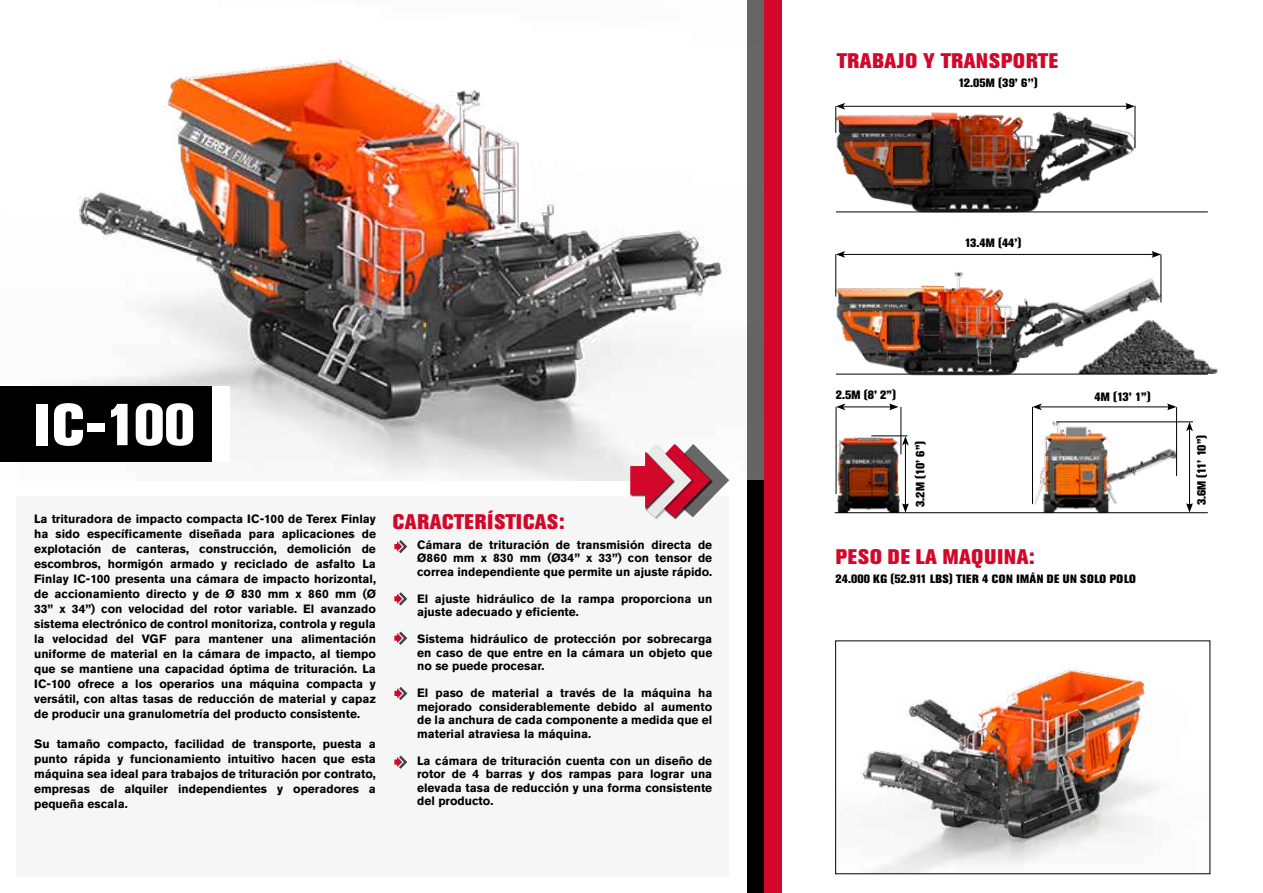
<style>
.page{position:relative;width:1263px;height:893px;background:#fff}
.page>*{position:absolute;margin:0;border:0;box-sizing:border-box;transform-origin:0 0}
.t1{font:800 58.5px "Akzidenz Grotesk Pro";color:#fff}
.t2{font:800 21px "Akzidenz Grotesk Pro";letter-spacing:.03em;color:#d3072a}
.t3{font:800 21px "Akzidenz Grotesk Pro";letter-spacing:.05em;color:#d3072a}
.t4{font:700 12px/15px "Akzidenz Grotesk Pro";color:#000;text-align:justify}
.t5{font:800 12px "Akzidenz Grotesk Pro";letter-spacing:.01em;color:#000}
.t6{font:800 12px "Akzidenz Grotesk Pro";letter-spacing:.03em;color:#000}
</style>
<div class="page">
<div style="left:17px;top:496px;width:712px;height:381px;background:#f6f6f6"></div>
<img style="left:70px;top:0;width:695px;height:480px">
<img style="left:861px;top:669px;width:296px;height:203px">
<img style="left:1033px;top:417px;width:151px;height:95px">
<img style="left:834px;top:429px;width:74px;height:84px">
<img style="left:836px;top:262px;width:325px;height:114px">
<img style="left:1076px;top:318px;width:142px;height:56px">
<img style="left:836px;top:110px;width:309px;height:102px">
<div style="left:747px;top:0;width:17px;height:893px;background:#656565"></div>
<div style="left:747px;top:480px;width:17px;height:413px;background:#000"></div>
<div style="left:765px;top:0;width:17px;height:893px;background:#d3072a"></div>
<hr style="left:836px;top:212px;width:372px;height:1px;background:#000">
<hr style="left:836px;top:374px;width:372px;height:1px;background:#000">
<hr style="left:835px;top:512px;width:373px;height:1px;background:#000">
<hr style="left:1135px;top:106px;width:1px;height:42px;background:#000">
<hr style="left:843px;top:106px;width:285px;height:1px;background:#000">
<svg style="left:1125px;top:103px;width:10px;height:7px"></svg>
<svg style="left:835px;top:103px;width:10px;height:30px"></svg>
<hr style="left:1161px;top:254px;width:1px;height:49px;background:#000">
<hr style="left:843px;top:254px;width:311px;height:1px;background:#000">
<svg style="left:836px;top:251px;width:9px;height:7px"></svg>
<svg style="left:1152px;top:251px;width:9px;height:7px"></svg>
<hr style="left:835px;top:254px;width:1px;height:43px;background:#000">
<hr style="left:871px;top:436px;width:36px;height:1px;background:#000">
<hr style="left:836px;top:407px;width:1px;height:87px;background:#000">
<hr style="left:901px;top:407px;width:1px;height:47px;background:#000">
<hr style="left:1176px;top:407px;width:1px;height:69px;background:#000">
<hr style="left:1032px;top:407px;width:1px;height:97px;background:#000">
<hr style="left:843px;top:407px;width:48px;height:1px;background:#000">
<svg style="left:836px;top:403px;width:9px;height:7px"></svg>
<svg style="left:889px;top:403px;width:9px;height:7px"></svg>
<hr style="left:905px;top:443px;width:1px;height:63px;background:#000">
<svg style="left:902px;top:436px;width:7px;height:10px"></svg>
<svg style="left:902px;top:503px;width:7px;height:10px"></svg>
<hr style="left:1039px;top:407px;width:130px;height:1px;background:#000">
<svg style="left:1032px;top:403px;width:10px;height:7px"></svg>
<svg style="left:1167px;top:403px;width:9px;height:7px"></svg>
<hr style="left:1056px;top:422px;width:137px;height:1px;background:#000">
<hr style="left:1189px;top:429px;width:1px;height:77px;background:#000">
<svg style="left:1186px;top:422px;width:7px;height:9px"></svg>
<svg style="left:1186px;top:503px;width:7px;height:10px"></svg>
<div style="left:0;top:386px;width:227px;height:76px;background:#000"></div>
<div style="left:212px;top:386px;width:17px;height:76px;background:#fff"></div>
<svg style="left:394px;top:540px;width:13px;height:13px"></svg>
<svg style="left:394px;top:592px;width:13px;height:13px"></svg>
<svg style="left:394px;top:632px;width:13px;height:13px"></svg>
<svg style="left:394px;top:755px;width:13px;height:14px"></svg>
<svg style="left:394px;top:687px;width:13px;height:13px"></svg>
<div style="left:645px;top:444px;width:48px;height:75px;background:#000;opacity:.75"></div>
<svg style="left:630px;top:444px;width:99px;height:73px"></svg>
<h1 class="t1" style="left:34px;top:387px;width:162px">IC-100</h1>
<p class="t4" style="left:34px;top:511px;width:343px">La trituradora de impacto compacta IC-100 de Terex Finlay ha sido específicamente diseñada para aplicaciones de explotación de canteras, construcción, demolición de escombros, hormigón armado y reciclado de asfalto La Finlay IC-100 presenta una cámara de impacto horizontal, de accionamiento directo y de Ø 830 mm x 860 mm (Ø 33” x 34”) con velocidad del rotor variable. El avanzado sistema electrónico de control monitoriza, controla y regula la velocidad del VGF para mantener una alimentación uniforme de material en la cámara de impacto, al tiempo que se mantiene una capacidad óptima de trituración. La IC-100 ofrece a los operarios una máquina compacta y versátil, con altas tasas de reducción de material y capaz de producir una granulometría del producto consistente.</p>
<p class="t4" style="left:34px;top:736px;width:343px">Su tamaño compacto, facilidad de transporte, puesta a punto rápida y funcionamiento intuitivo hacen que esta máquina sea ideal para trabajos de trituración por contrato, empresas de alquiler independientes y operadores a pequeña escala.</p>
<h2 class="t2" style="left:393px;top:508px;width:173px">CARACTERÍSTICAS:</h2>
<p class="t4" style="left:417px;top:538px;width:297px;line-height:13.5px">Cámara de trituración de transmisión directa de Ø860 mm x 830 mm (Ø34” x 33”) con tensor de correa independiente que permite un ajuste rápido.</p>
<p class="t4" style="left:417px;top:592px;width:297px;line-height:13.5px">El ajuste hidráulico de la rampa proporciona un ajuste adecuado y eficiente.</p>
<p class="t4" style="left:417px;top:632px;width:297px;line-height:13.5px">Sistema hidráulico de protección por sobrecarga en caso de que entre en la cámara un objeto que no se puede procesar.</p>
<p class="t4" style="left:417px;top:686px;width:297px;line-height:13.5px">El paso de material a través de la máquina ha mejorado considerablemente debido al aumento de la anchura de cada componente a medida que el material atraviesa la máquina.</p>
<p class="t4" style="left:417px;top:754px;width:297px;line-height:13.5px">La cámara de trituración cuenta con un diseño de rotor de 4 barras y dos rampas para lograr una elevada tasa de reducción y una forma consistente del producto.</p>
<h2 class="t2" style="left:837px;top:47px;width:222px">TRABAJO Y TRANSPORTE</h2>
<p class="t5" style="left:958px;top:75px;width:81px">12.05M (39’ 6’’)</p>
<p class="t5" style="left:965px;top:235px;width:58px">13.4M (44’)</p>
<p class="t5" style="left:836px;top:387px;width:62px">2.5M (8’ 2”)</p>
<p class="t5" style="left:913px;top:507px;width:68px;rotate:-90deg">3.2M (10’ 6”)</p>
<h2 class="t3" style="left:836px;top:543px;width:200px">PESO DE LA MAQUINA:</h2>
<p class="t5" style="left:1094px;top:389px;width:58px">4M (13’ 1”)</p>
<p class="t6" style="left:836px;top:571px;width:302px">24.000 KG (52.911 LBS) TIER 4 CON IMÁN DE UN SOLO POLO</p>
<p class="t5" style="left:1194px;top:505px;width:72px;rotate:-90deg">3.6M (11’ 10”)</p>
</div>
